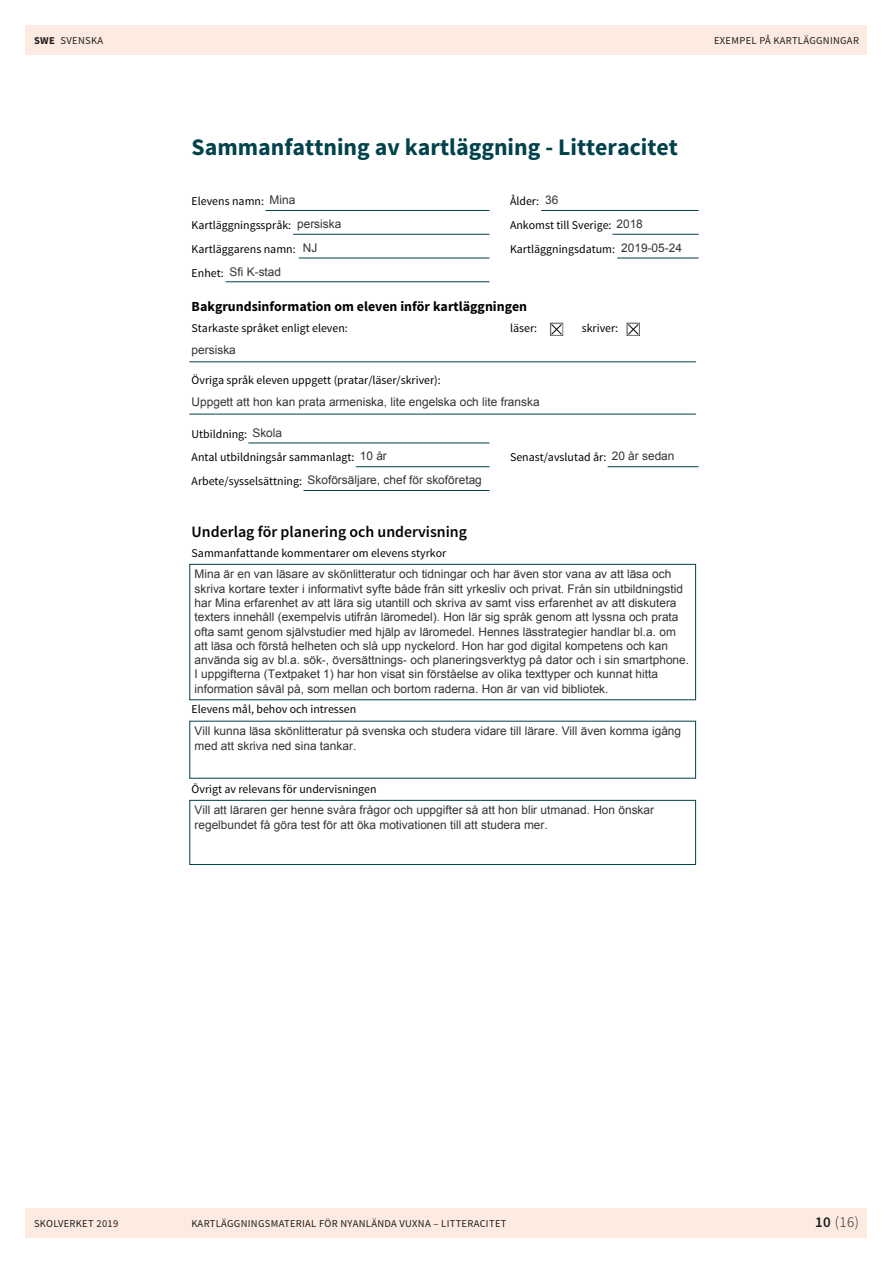
<style>
.page{position:relative;width:893px;height:1263px;background:#fff}
.page>*{position:absolute;margin:0;border:0;box-sizing:border-box;transform-origin:0 0}
.t1{font:700 23.7px "Source Sans Pro";color:#01424c}
.t2{font:600 15.9px "Source Sans Pro";color:#020203}
.t3{font:300 15px "Source Sans Pro";color:#1d1d1b}
.t4{font:700 13.8px "Source Sans Pro";color:#020203}
.t5{font:11.85px/14.2px "Arial";color:#333434}
.t6{font:11.85px/23.7px "Source Sans Pro";color:#020203}
.t7{font:10.5px "Source Sans Pro";letter-spacing:.03em;color:#1d1d1b}
.s1{font-weight:700}
.s2{font-family:"Arial";color:#333434}
.s3{font-family:"Source Sans Pro";color:#020203}
.s4{font-weight:600}
</style>
<div class="page">
<div style="left:26px;top:26px;width:841px;height:29px;background:#fdeae0"></div>
<div style="left:26px;top:1208px;width:841px;height:29px;background:#fdeae0"></div>
<hr style="left:265px;top:210px;width:224px;height:1px;background:#01424c">
<hr style="left:541px;top:210px;width:158px;height:1px;background:#01424c">
<hr style="left:293px;top:234px;width:196px;height:1px;background:#01424c">
<hr style="left:612px;top:234px;width:87px;height:1px;background:#01424c">
<hr style="left:299px;top:258px;width:190px;height:1px;background:#01424c">
<hr style="left:617px;top:258px;width:82px;height:1px;background:#01424c">
<hr style="left:226px;top:281px;width:263px;height:1px;background:#01424c">
<svg style="left:550px;top:323px;width:13px;height:13px"></svg>
<svg style="left:627px;top:323px;width:13px;height:13px"></svg>
<hr style="left:189px;top:361px;width:507px;height:1px;background:#01424c">
<hr style="left:189px;top:414px;width:507px;height:1px;background:#01424c">
<hr style="left:248px;top:443px;width:241px;height:1px;background:#01424c">
<hr style="left:356px;top:466px;width:133px;height:1px;background:#01424c">
<hr style="left:608px;top:466px;width:91px;height:1px;background:#01424c">
<hr style="left:303px;top:490px;width:186px;height:1px;background:#01424c">
<div style="left:189px;top:564px;width:507px;height:136px;border:1px solid #01424c"></div>
<div style="left:189px;top:800px;width:507px;height:65px;border:1px solid #01424c"></div>
<p class="t7" style="left:34px;top:34px;width:71px"><span class="s1">SWE</span> SVENSKA</p>
<p class="t7" style="left:714px;top:34px;width:146px">EXEMPEL PÅ KARTLÄGGNINGAR</p>
<h1 class="t1" style="left:192px;top:132px;width:488px">Sammanfattning av kartläggning - Litteracitet</h1>
<p class="t6" style="left:192px;top:190px;width:105px">Elevens namn: <span class="s2">Mina</span></p>
<p class="t6" style="left:510px;top:190px;width:50px">Ålder: <span class="s2">36</span></p>
<p class="t6" style="left:192px;top:213px;width:151px">Kartläggningsspråk: <span class="s2">persiska</span></p>
<p class="t6" style="left:510px;top:213px;width:134px">Ankomst till Sverige: <span class="s2">2018</span></p>
<p class="t6" style="left:192px;top:237px;width:127px">Kartläggarens namn: <span class="s2">NJ</span></p>
<p class="t6" style="left:510px;top:237px;width:173px">Kartläggningsdatum: <span class="s2">2019-05-24</span></p>
<p class="t5" style="left:192px;top:264px;width:91px"><span class="s3">Enhet:</span> Sfi K-stad</p>
<p class="t4" style="left:192px;top:297px;width:337px">Bakgrundsinformation om eleven inför kartläggningen</p>
<p class="t6" style="left:192px;top:316px;width:158px">Starkaste språket enligt eleven:</p>
<p class="t6" style="left:510px;top:317px;width:29px">läser:</p>
<p class="t6" style="left:582px;top:317px;width:38px">skriver:</p>
<p class="t5" style="left:192px;top:343px;width:46px">persiska</p>
<p class="t6" style="left:192px;top:369px;width:251px">Övriga språk eleven uppgett (pratar/läser/skriver):</p>
<p class="t5" style="left:192px;top:395px;width:349px">Uppgett att hon kan prata armeniska, lite engelska och lite franska</p>
<p class="t6" style="left:192px;top:422px;width:197px">Utbildning: <span class="s2">Skola<br></span>Antal utbildningsår sammanlagt: <span class="s2">10 år</span></p>
<p class="t6" style="left:510px;top:446px;width:166px">Senast/avslutad år: <span class="s2">20 år sedan</span></p>
<p class="t5" style="left:192px;top:473px;width:292px"><span class="s3">Arbete/sysselsättning:</span> Skoförsäljare, chef för skoföretag</p>
<h2 class="t2" style="left:192px;top:522px;width:277px">Underlag för planering och undervisning</h2>
<p class="t6" style="left:192px;top:541px;width:256px">Sammanfattande kommentarer om elevens styrkor</p>
<p class="t5" style="left:195px;top:567px;width:496px">Mina är en van läsare av skönlitteratur och tidningar och har även stor vana av att läsa och skriva kortare texter i informativt syfte både från sitt yrkesliv och privat. Från sin utbildningstid har Mina erfarenhet av att lära sig utantill och skriva av samt viss erfarenhet av att diskutera texters innehåll (exempelvis utifrån läromedel). Hon lär sig språk genom att lyssna och prata ofta samt genom självstudier med hjälp av läromedel. Hennes lässtrategier handlar bl.a. om att läsa och förstå helheten och slå upp nyckelord. Hon har god digital kompetens och kan använda sig av bl.a. sök-, översättnings- och planeringsverktyg på dator och i sin smartphone.<br>I uppgifterna (Textpaket 1) har hon visat sin förståelse av olika texttyper och kunnat hitta information såväl på, som mellan och bortom raderna. Hon är van vid bibliotek.</p>
<p class="t6" style="left:192px;top:698px;width:166px">Elevens mål, behov och intressen</p>
<p class="t5" style="left:195px;top:724px;width:488px">Vill kunna läsa skönlitteratur på svenska och studera vidare till lärare. Vill även komma igång med att skriva ned sina tankar.</p>
<p class="t6" style="left:192px;top:777px;width:187px">Övrigt av relevans för undervisningen</p>
<p class="t5" style="left:195px;top:803px;width:461px">Vill att läraren ger henne svåra frågor och uppgifter så att hon blir utmanad. Hon önskar regelbundet få göra test för att öka motivationen till att studera mer.</p>
<p class="t7" style="left:34px;top:1217px;width:86px">SKOLVERKET 2019</p>
<p class="t7" style="left:191px;top:1217px;width:317px">KARTLÄGGNINGSMATERIAL FÖR NYANLÄNDA VUXNA – LITTERACITET</p>
<p class="t3" style="left:815px;top:1213px;width:45px"><span class="s4">10</span> (16)</p>
</div>
